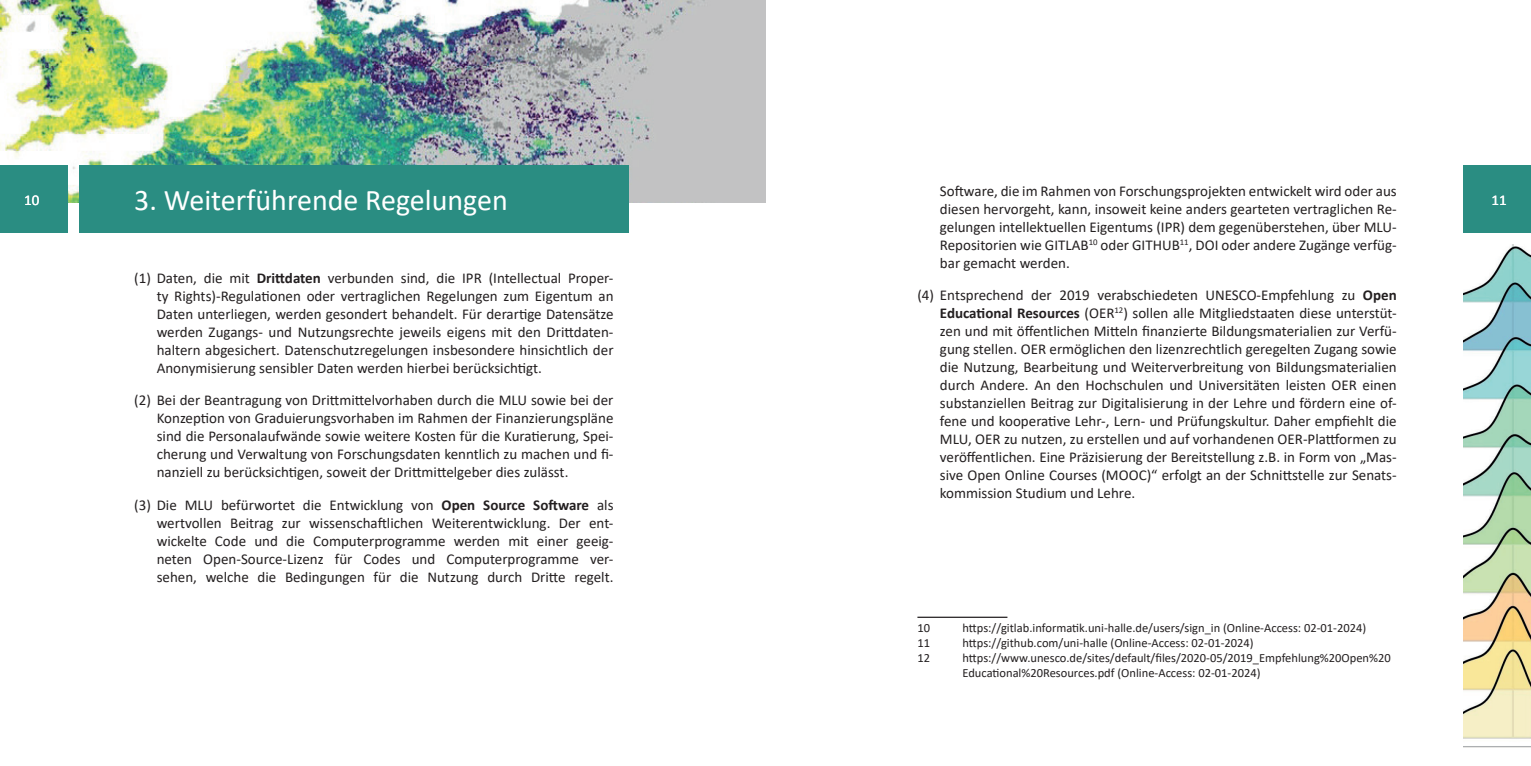
<style>
.page{position:relative;width:1531px;height:766px;background:#fff}
.page>*{position:absolute;margin:0;border:0;box-sizing:border-box;transform-origin:0 0}
.t1{font:30px "Calibri";color:#fff}
.t2{font:15px/18px "Calibri";color:#231f20;text-align:justify}
.t3{font:15px "Calibri";color:#fff}
.t4{font:12.5px/15px "Calibri";color:#231f20}
.s1{font-weight:700}
</style>
<div class="page">
<img style="left:0;top:0;width:765px;height:202px">
<div style="left:79px;top:165px;width:550px;height:68px;background:#2a8d82"></div>
<hr style="left:917px;top:616px;width:90px;height:1px;background:#231f20">
<img style="left:1463px;top:244px;width:68px;height:503px">
<div style="left:1463px;top:165px;width:68px;height:68px;background:#2a8d82"></div>
<div style="left:0;top:165px;width:67px;height:68px;background:#2a8d82"></div>
<p class="t2" style="left:940px;top:181px;width:458px">Software, die im Rahmen von Forschungsprojekten entwickelt wird oder aus diesen hervorgeht, kann, insoweit keine anders gearteten vertraglichen Re&shy;gelungen intellektuellen Eigentums (IPR) dem gegenüberstehen, über MLU-Repositorien wie GITLAB<sup>10</sup> oder GITHUB<sup>11</sup>, DOI oder andere Zugänge verfüg&shy;bar gemacht werden.</p>
<p class="t2" style="left:940px;top:285px;width:458px;text-indent:-22px">(4) Entsprechend der 2019 verabschiedeten UNESCO-Empfehlung zu <span class="s1">Open Educational Resources</span> (OER<sup>12</sup>) sollen alle Mitgliedstaaten diese unterstüt&shy;zen und mit öffentlichen Mitteln finanzierte Bildungsmaterialien zur Verfü&shy;gung stellen. OER ermöglichen den lizenzrechtlich geregelten Zugang sowie die Nutzung, Bearbeitung und Weiterverbreitung von Bildungsmaterialien durch Andere. An den Hochschulen und Universitäten leisten OER einen substanziellen Beitrag zur Digitalisierung in der Lehre und fördern eine of&shy;fene und kooperative Lehr-, Lern- und Prüfungskultur. Daher empfiehlt die MLU, OER zu nutzen, zu erstellen und auf vorhandenen OER-Plattformen zu veröffentlichen. Eine Präzisierung der Bereitstellung z.B. in Form von „Mas&shy;sive Open Online Courses (MOOC)“ erfolgt an der Schnittstelle zur Senats&shy;kommission Studium und Lehre.</p>
<h1 class="t1" style="left:134px;top:179px;width:375px">3. Weiterführende Regelungen</h1>
<p class="t3" style="left:24px;top:189px;width:17px">10</p>
<p class="t3" style="left:1491px;top:189px;width:17px">11</p>
<p class="t2" style="left:157px;top:269px;width:458px;text-indent:-23px">(1) Daten, die mit <span class="s1">Drittdaten</span> verbunden sind, die IPR (Intellectual Proper&shy;ty Rights)-Regulationen oder vertraglichen Regelungen zum Eigentum an Daten unterliegen, werden gesondert behandelt. Für derartige Datensätze werden Zugangs- und Nutzungsrechte jeweils eigens mit den Drittdaten&shy;haltern abgesichert. Datenschutzregelungen insbesondere hinsichtlich der Anonymisierung sensibler Daten werden hierbei berücksichtigt.</p>
<p class="t2" style="left:157px;top:391px;width:458px;text-indent:-22px">(2) Bei der Beantragung von Drittmittelvorhaben durch die MLU sowie bei der Konzeption von Graduierungsvorhaben im Rahmen der Finanzierungspläne sind die Personalaufwände sowie weitere Kosten für die Kuratierung, Spei&shy;cherung und Verwaltung von Forschungsdaten kenntlich zu machen und fi&shy;nanziell zu berücksichtigen, soweit der Drittmittelgeber dies zulässt.</p>
<p class="t2" style="left:157px;top:495px;width:458px;text-indent:-22px">(3) Die MLU befürwortet die Entwicklung von <span class="s1">Open Source Software</span> als wertvollen Beitrag zur wissenschaftlichen Weiterentwicklung. Der ent&shy;wickelte Code und die Computerprogramme werden mit einer geeig&shy;neten Open-Source-Lizenz für Codes und Computerprogramme ver&shy;sehen, welche die Bedingungen für die Nutzung durch Dritte regelt.</p>
<p class="t4" style="left:917px;top:620px;width:14px">10</p>
<p class="t4" style="left:962px;top:620px;width:405px">https://gitlab.informatik.uni-halle.de/users/sign_in (Online-Access: 02-01-2024)</p>
<p class="t4" style="left:917px;top:635px;width:14px">11</p>
<p class="t4" style="left:962px;top:635px;width:293px">https://github.com/uni-halle (Online-Access: 02-01-2024)</p>
<p class="t4" style="left:917px;top:650px;width:14px">12</p>
<p class="t4" style="left:962px;top:650px;width:430px">https://www.unesco.de/sites/default/files/2020-05/2019_Empfehlung%20Open%20<br>Educational%20Resources.pdf (Online-Access: 02-01-2024)</p>
</div>
